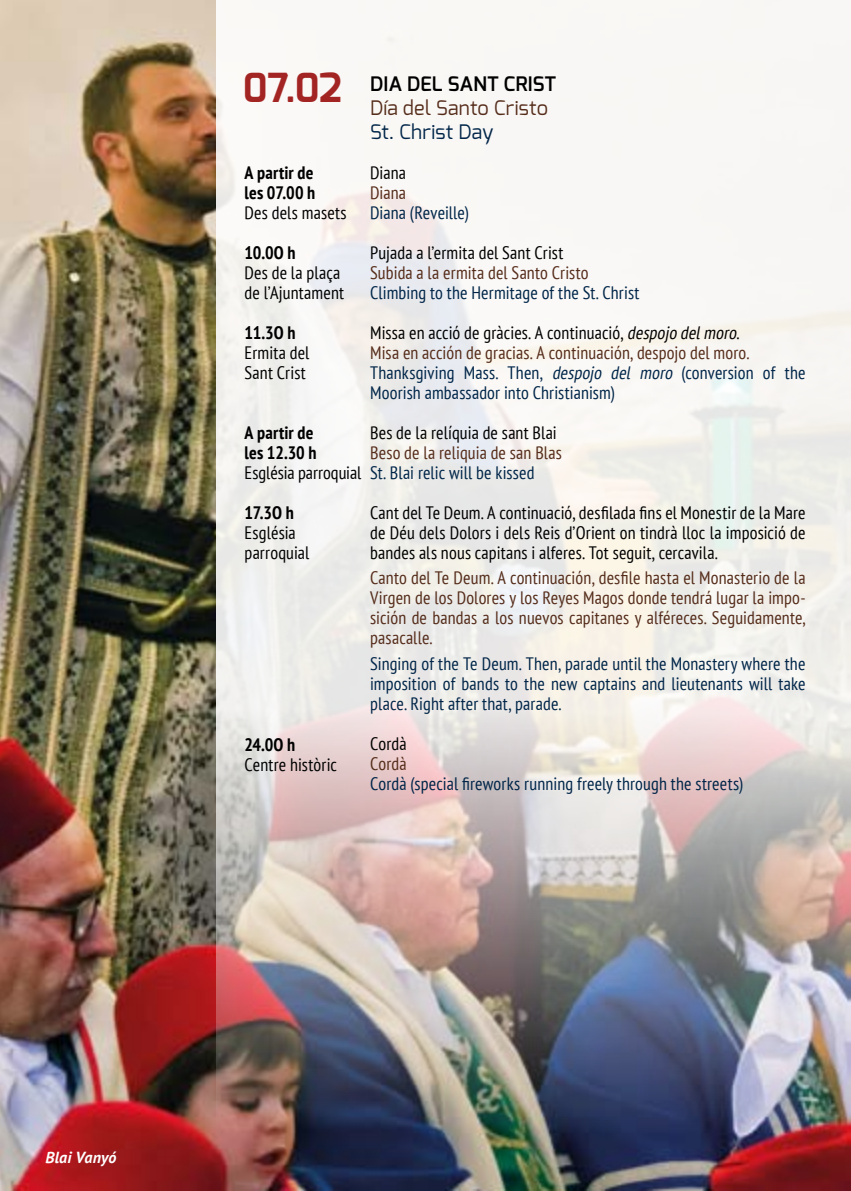
<style>
.page{position:relative;width:851px;height:1191px;background:#fff}
.page>*{position:absolute;margin:0;border:0;box-sizing:border-box;transform-origin:0 0}
.t1{font:700 40px "Exo";color:#a32523}
.t2{font:20px "Exo";letter-spacing:.015em;color:#552c1a}
.t3{font:600 20px "Exo";letter-spacing:.005em;color:#000}
.t4{font:20px "Exo";letter-spacing:.015em;color:#002548}
.t5{font:condensed 18px/20px "PT Sans";letter-spacing:.01em;color:#002548}
.t6{font:condensed 18px/20px "PT Sans";letter-spacing:.01em;color:#000}
.t7{font:condensed 18px/20px "PT Sans";letter-spacing:.01em;color:#552c1a;text-align:justify}
.t8{font:700 condensed 18px/20px "PT Sans";letter-spacing:.005em;color:#000}
.t9{font:italic 700 16px "PT Sans";letter-spacing:.01em;color:#fff}
.s1{color:#000}
.s2{font-style:italic;color:#000}
.s3{color:#552c1a}
.s4{font-style:italic}
</style>
<div class="page">
<img style="left:0;top:1px;width:850px;height:1190px">
<img style="left:216px;top:1px;width:634px;height:1133px">
<h1 class="t1" style="left:243px;top:62px;width:101px">07.02</h1>
<p class="t8" style="left:244px;top:164px;width:72px">A partir de les 07.00 h</p>
<p class="t6" style="left:244px;top:204px;width:104px">Des dels masets</p>
<p class="t8" style="left:244px;top:244px;width:53px">10.0O h</p>
<p class="t6" style="left:244px;top:264px;width:101px">Des de la plaça de l’Ajuntament</p>
<p class="t8" style="left:244px;top:324px;width:52px">11.3O h</p>
<p class="t6" style="left:244px;top:344px;width:66px">Ermita del<br>Sant Crist</p>
<p class="t8" style="left:244px;top:424px;width:73px">A partir de les 12.30 h</p>
<p class="t6" style="left:244px;top:464px;width:118px">Església parroquial</p>
<p class="t8" style="left:244px;top:504px;width:51px">17.3O h</p>
<p class="t6" style="left:244px;top:524px;width:66px">Església parroquial</p>
<p class="t8" style="left:244px;top:735px;width:52px">24.0O h</p>
<p class="t6" style="left:244px;top:755px;width:94px">Centre històric</p>
<p class="t3" style="left:370px;top:70px;width:188px">DIA DEL SANT CRIST</p>
<p class="t2" style="left:370px;top:94px;width:179px">Día del Santo Cristo</p>
<p class="t4" style="left:370px;top:118px;width:125px">St. Christ Day</p>
<p class="t6" style="left:370px;top:163px;width:37px">Diana</p>
<p class="t7" style="left:370px;top:183px;width:37px">Diana</p>
<p class="t5" style="left:370px;top:203px;width:100px">Diana (Reveille)</p>
<p class="t6" style="left:370px;top:243px;width:195px">Pujada a l’ermita del Sant Crist</p>
<p class="t7" style="left:370px;top:263px;width:220px">Subida a la ermita del Santo Cristo</p>
<p class="t5" style="left:370px;top:283px;width:271px">Climbing to the Hermitage of the St. Christ</p>
<p class="t5" style="left:370px;top:323px;width:437px"><span class="s1">Missa en acció de gràcies. A continuació,</span> <span class="s2">despojo delmoro</span><span class="s1">.<br></span><span class="s3">Misa en acción de gracias. A continuación, despojo del moro.<br></span>Thanksgiving Mass. Then, <span class="s4">despojo del moro</span> (conversion of the Moorish ambassador into Christianism)</p>
<p class="t6" style="left:370px;top:423px;width:188px">Bes de la relíquia de sant Blai</p>
<p class="t7" style="left:370px;top:443px;width:193px">Beso de la reliquia de san Blas</p>
<p class="t5" style="left:370px;top:463px;width:166px">St. Blai relic will be kissed</p>
<p class="t6" style="left:370px;top:503px;width:437px;text-align:justify">Cant del Te Deum. A continuació, desfilada fins el Monestir de la Mare de Déu dels Dolors i dels Reis d’Orient on tindrà lloc la imposició de bandes als nous capitans i alferes. Tot seguit, cercavila.</p>
<p class="t7" style="left:370px;top:569px;width:437px">Canto del Te Deum. A continuación, desfile hasta el Monasterio de la Virgen de los Dolores y los Reyes Magos donde tendrá lugar la impo&shy;sición de bandas a los nuevos capitanes y alféreces. Seguidamente, pasacalle.</p>
<p class="t5" style="left:370px;top:654px;width:437px;text-align:justify">Singing of the Te Deum. Then, parade until the Monastery where the imposition of bands to the new captains and lieutenants will take place. Right after that, parade.</p>
<p class="t6" style="left:370px;top:734px;width:38px">Cordà</p>
<p class="t7" style="left:370px;top:754px;width:38px">Cordà</p>
<p class="t5" style="left:370px;top:774px;width:374px">Cordà (special fireworks running freely through the streets)</p>
<p class="t9" style="left:45px;top:1148px;width:73px">Blai Vanyó</p>
</div>
